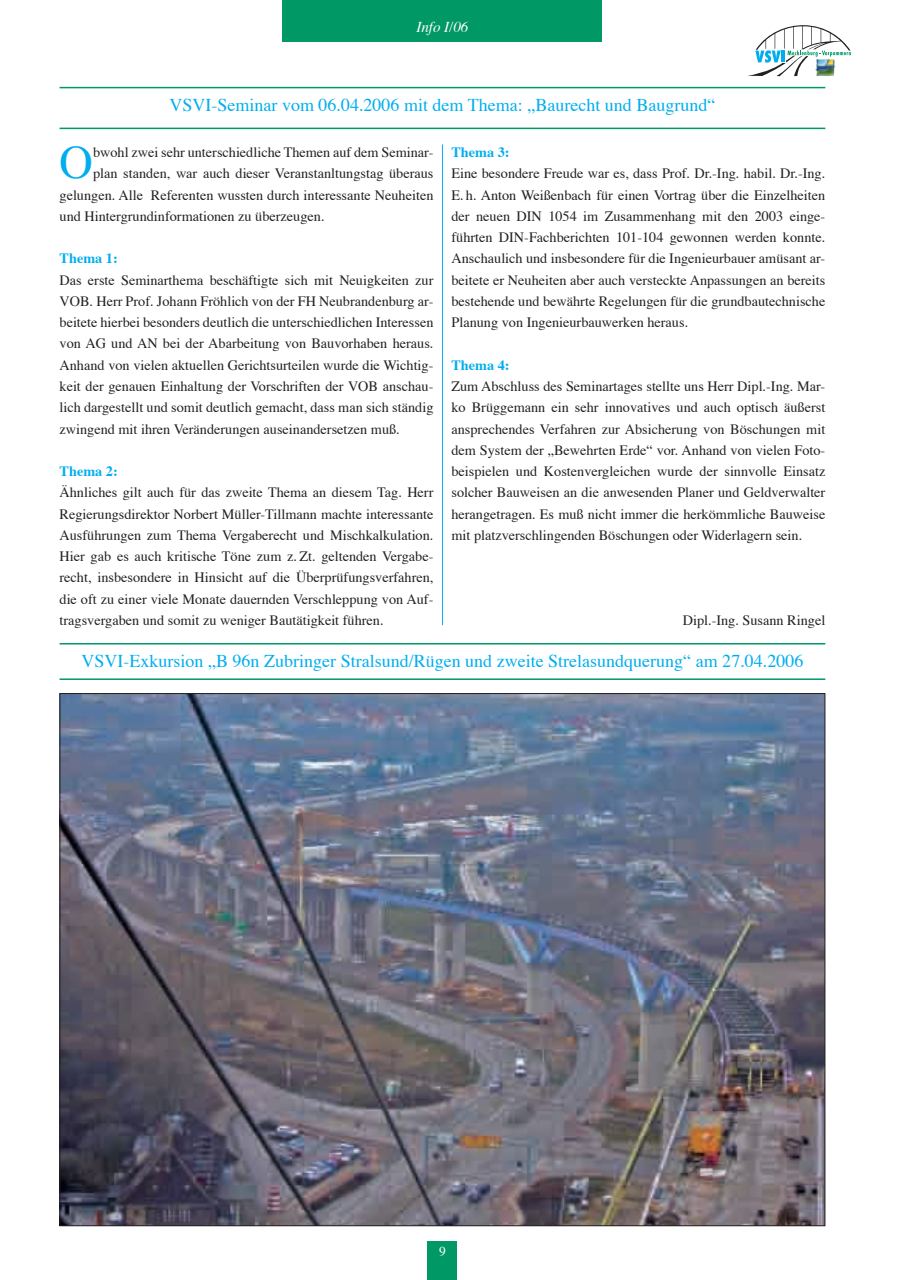
<style>
.page{position:relative;width:911px;height:1280px;background:#fff}
.page>*{position:absolute;margin:0;border:0;box-sizing:border-box;transform-origin:0 0}
.t1{font:46.35px "Times";color:#00aeef}
.t2{font:18px "Times";color:#00aeef}
.t3{font:italic 15px "Times";color:#fff}
.t4{font:14.25px/21.3px "Times";color:#231f20;text-align:justify}
.t5{font:700 14.25px "Times";color:#00aeef}
.t6{font:13.5px "Times";color:#fff}
</style>
<div class="page">
<div style="left:427px;top:1241px;width:30px;height:39px;background:#009864"></div>
<svg style="left:748px;top:25px;width:102px;height:51px"></svg>
<img style="left:815px;top:59px;width:20px;height:17px">
<div style="left:283px;top:0;width:319px;height:42px;background:#009864"></div>
<hr style="left:60px;top:87px;width:765px;height:1px;background:#009864">
<hr style="left:442px;top:144px;width:1px;height:481px;background:#00aeef">
<hr style="left:60px;top:128px;width:765px;height:1px;background:#009864">
<hr style="left:60px;top:643px;width:765px;height:1px;background:#009864">
<hr style="left:60px;top:678px;width:765px;height:2px;background:#009864">
<img style="left:62px;top:695px;width:761px;height:529px">
<p class="t3" style="left:416px;top:21px;width:54px">Info I/06</p>
<p class="t2" style="left:169px;top:97px;width:547px">VSVI-Seminar vom 06.04.2006 mit dem Thema: „Baurecht und Baugrund“</p>
<h1 class="t1" style="left:60px;top:143px;width:35px">O</h1>
<p class="t4" style="left:93px;top:143px;width:342px">bwohl zwei sehr unterschiedliche Themen auf dem Seminar-</p>
<p class="t5" style="left:451px;top:146px;width:60px">Thema 3:</p>
<p class="t4" style="left:451px;top:164px;width:375px">Eine besondere Freude war es, dass Prof. Dr.-Ing. habil. Dr.-Ing.<br>E. h. Anton Weißenbach für einen Vortrag über die Einzelheiten der neuen DIN 1054 im Zusammenhang mit den 2003 einge&shy;führten DIN-Fachberichten 101-104 gewonnen werden konnte.<br>Anschaulich und insbesondere für die Ingenieurbauer amüsant ar&shy;beitete er Neuheiten aber auch versteckte Anpassungen an bereits bestehende und bewährte Regelungen für die grundbautechnische Planung von Ingenieurbauwerken heraus.</p>
<p class="t5" style="left:451px;top:359px;width:60px">Thema 4:</p>
<p class="t4" style="left:451px;top:377px;width:375px">Zum Abschluss des Seminartages stellte uns Herr Dipl.-Ing. Mar&shy;ko Brüggemann ein sehr innovatives und auch optisch äußerst ansprechendes Verfahren zur Absicherung von Böschungen mit dem System der „Bewehrten Erde“ vor. Anhand von vielen Foto&shy;beispielen und Kostenvergleichen wurde der sinnvolle Einsatz solcher Bauweisen an die anwesenden Planer und Geldverwalter herangetragen. Es muß nicht immer die herkömmliche Bauweise mit platzverschlingenden Böschungen oder Widerlagern sein.</p>
<p class="t4" style="left:93px;top:164px;width:342px">plan standen, war auch dieser Veranstanltungstag überaus</p>
<p class="t4" style="left:60px;top:185px;width:375px">gelungen. Alle Referenten wussten durch interessante Neuheiten</p>
<p class="t4" style="left:60px;top:207px;width:266px">und Hintergrundinformationen zu überzeugen.</p>
<p class="t5" style="left:60px;top:253px;width:60px">Thema 1:</p>
<p class="t4" style="left:60px;top:270px;width:375px">Das erste Seminarthema beschäftigte sich mit Neuigkeiten zur VOB. Herr Prof. Johann Fröhlich von der FH Neubrandenburg ar&shy;beitete hierbei besonders deutlich die unterschiedlichen Interessen von AG und AN bei der Abarbeitung von Bauvorhaben heraus.<br>Anhand von vielen aktuellen Gerichtsurteilen wurde die Wichtig&shy;keit der genauen Einhaltung der Vorschriften der VOB anschau&shy;lich dargestellt und somit deutlich gemacht, dass man sich ständig zwingend mit ihren Veränderungen auseinandersetzen muß.</p>
<p class="t5" style="left:60px;top:465px;width:60px">Thema 2:</p>
<p class="t4" style="left:60px;top:483px;width:375px">Ähnliches gilt auch für das zweite Thema an diesem Tag. Herr Regierungsdirektor Norbert Müller-Tillmann machte interessante Ausführungen zum Thema Vergaberecht und Mischkalkulation.<br>Hier gab es auch kritische Töne zum z. Zt. geltenden Vergabe&shy;recht, insbesondere in Hinsicht auf die Überprüfungsverfahren, die oft zu einer viele Monate dauernden Verschleppung von Auf&shy;tragsvergaben und somit zu weniger Bautätigkeit führen.</p>
<p class="t4" style="left:682px;top:610px;width:144px">Dipl.-Ing. Susann Ringel</p>
<p class="t2" style="left:82px;top:653px;width:723px">VSVI-Exkursion „B 96n Zubringer Stralsund/Rügen und zweite Strelasundquerung“ am 27.04.2006</p>
<p class="t6" style="left:439px;top:1245px;width:8px">9</p>
</div>
